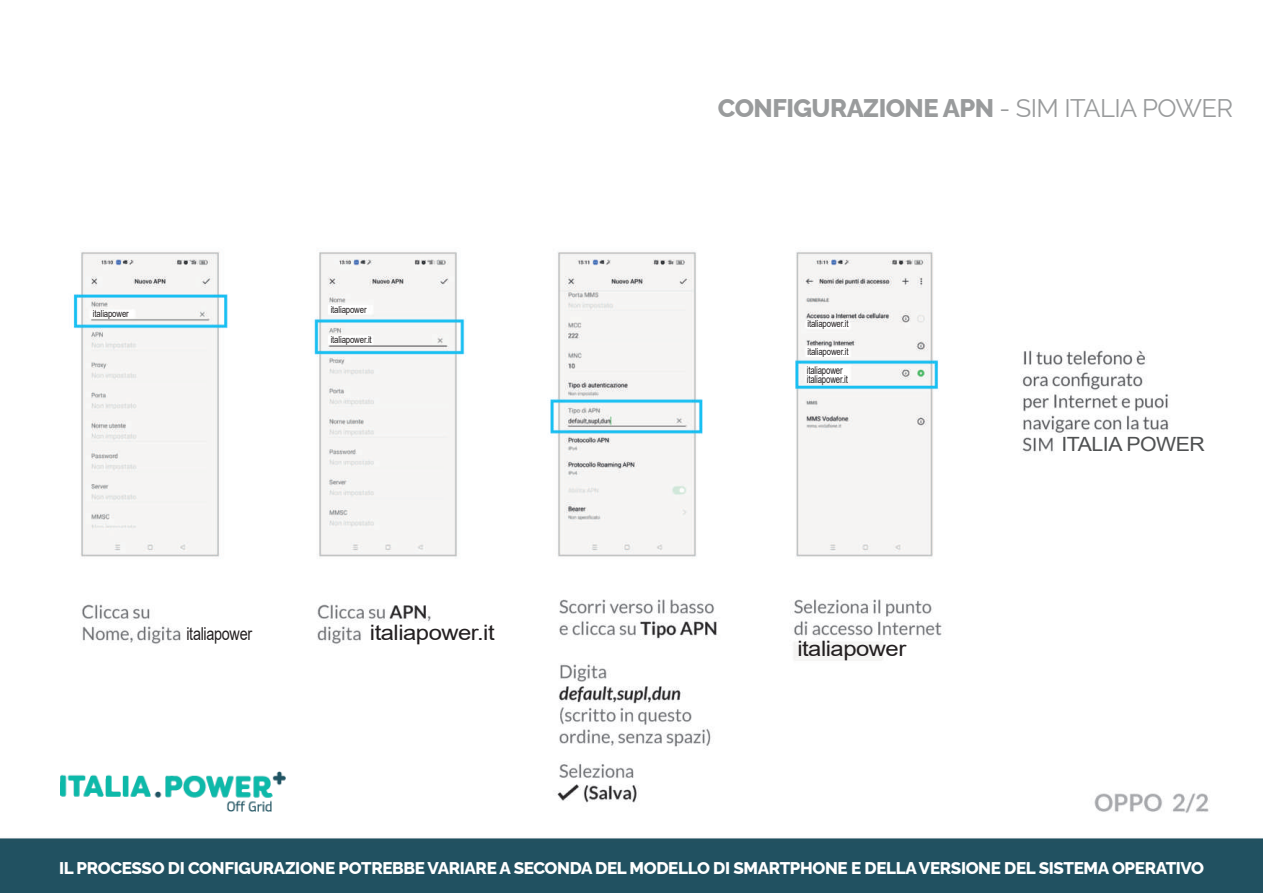
<style>
.page{position:relative;width:1263px;height:893px;background:#fff}
.page>*{position:absolute;margin:0;border:0;box-sizing:border-box;transform-origin:0 0}
.t1{font:100 25.5px "Raleway";letter-spacing:-.02em;color:#999b9c}
.t2{font:21.3px "Arial";letter-spacing:-.02em;color:#231f20;scale:1.12 1}
.t3{font:19.65px "Arial";letter-spacing:-.02em;color:#4f5152;scale:1.08 1}
.t4{font:17.85px "Arial";letter-spacing:-.02em;color:#231f20;scale:.81 1}
.t5{font:100 16.95px "Raleway";letter-spacing:-.02em;color:#fff}
.t6{font:10.65px/9.3px "Arial";letter-spacing:-.02em;color:#231f20;scale:.74 1}
.t7{font:9.75px "Arial";letter-spacing:-.02em;color:#231f20;scale:.81 1}
</style>
<div class="page">
<img style="left:0;top:251px;width:1263px;height:642px">
<img style="left:60px;top:771px;width:225px;height:40px">
<p class="t7" style="left:93px;top:307px;width:46px">italiapower</p>
<p class="t7" style="left:331px;top:302px;width:46px">italiapower</p>
<p class="t7" style="left:331px;top:333px;width:52px">italiapower.it</p>
<p class="t4" style="left:186px;top:621px;width:83px">italiapower</p>
<p class="t2" style="left:370px;top:618px;width:113px">italiapower.it</p>
<h1 class="t1" style="left:718px;top:88px;width:517px">CONFIGURAZIONE APN - SIM ITALIA POWER</h1>
<p class="t7" style="left:807px;top:317px;width:52px">italiapower.it</p>
<p class="t7" style="left:807px;top:344px;width:52px">italiapower.it</p>
<p class="t6" style="left:807px;top:366px;width:57px">italiapower italiapower.it</p>
<p class="t2" style="left:797px;top:634px;width:99px">italiapower</p>
<p class="t3" style="left:1061px;top:431px;width:134px">ITALIA POWER</p>
<p class="t5" style="left:59px;top:854px;width:1146px">IL PROCESSO DI CONFIGURAZIONE POTREBBE VARIARE A SECONDA DEL MODELLO DI SMARTPHONE E DELLA VERSIONE DEL SISTEMA OPERATIVO</p>
</div>
